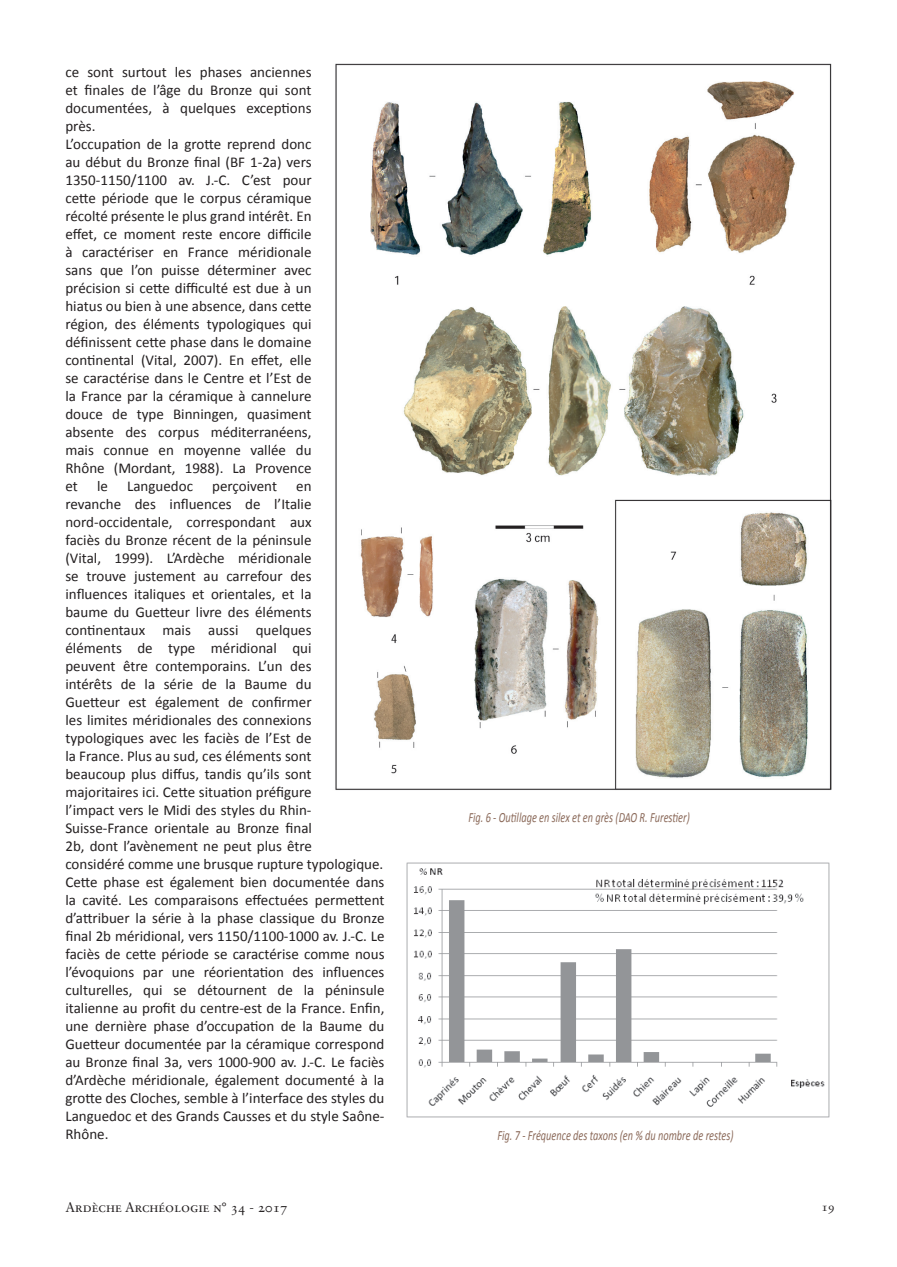
<style>
.page{position:relative;width:897px;height:1267px;background:#fff}
.page>*{position:absolute;margin:0;border:0;box-sizing:border-box;transform-origin:0 0}
.t1{font:15px/18px "Calibri";color:#231f20}
.t2{font:italic 14.1px "Calibri";color:#8b6a5a;scale:.73 1}
.t3{font:13.5px "Sabon Roman SC";color:#231f20}
.t4{font:12px "Sabon Roman Os F";color:#231f20}
</style>
<div class="page">
<img style="left:335px;top:63px;width:497px;height:727px">
<img style="left:406px;top:862px;width:424px;height:256px">
<p class="t1" style="left:65px;top:63px;width:248px">ce sont surtout les phases anciennes et finales de l’âge du Bronze qui sont documentées, à quelques exceptions près.<br>L’occupation de la grotte reprend donc au début du Bronze final (BF 1-2a) vers 1350-1150/1100 av. J.-C. C’est pour cette période que le corpus céramique récolté présente le plus grand intérêt. En effet, ce moment reste encore difficile à caractériser en France méridionale sans que l’on puisse déterminer avec précision si cette difficulté est due à un hiatus ou bien à une absence, dans cette région, des éléments typologiques qui définissent cette phase dans le domaine continental (Vital, 2007). En effet, elle se caractérise dans le Centre et l’Est de la France par la céramique à cannelure douce de type Binningen, quasiment absente des corpus méditerranéens, mais connue en moyenne vallée du Rhône (Mordant, 1988). La Provence et</p>
<p class="t1" style="left:97px;top:477px;width:12px">le</p>
<p class="t1" style="left:127px;top:477px;width:67px">Languedoc</p>
<p class="t1" style="left:212px;top:477px;width:66px">perçoivent</p>
<p class="t1" style="left:65px;top:477px;width:320px;text-indent:231px">en<br>revanche des influences de l’Italie nord-occidentale, correspondant aux<br>faciès du Bronze récent de la péninsule<br>(Vital, 1999). L’Ardèche méridionale<br>se trouve justement au carrefour des<br>influences italiques et orientales, et la<br>baume du Guetteur livre des éléments continentaux mais aussi quelques<br>éléments de type méridional qui<br>peuvent être contemporains. L’un des<br>intérêts de la série de la Baume du<br>Guetteur est également de confirmer<br>les limites méridionales des connexions typologiques avec les faciès de l’Est de<br>la France. Plus au sud, ces éléments sont<br>beaucoup plus diffus, tandis qu’ils sont majoritaires ici. Cette situation préfigure<br>l’impact vers le Midi des styles du Rhin-Suisse-France orientale au Bronze final<br>2b, dont l’avènement ne peut plus être<br>considéré comme une brusque rupture typologique.<br>Cette phase est également bien documentée dans la cavité. Les comparaisons effectuées permettent d’attribuer la série à la phase classique du Bronze final 2b méridional, vers 1150/1100-1000 av. J.-C. Le faciès de cette période se caractérise comme nous l’évoquions par une réorientation des influences culturelles, qui se détournent de la péninsule italienne au profit du centre-est de la France. Enfin, une dernière phase d’occupation de la Baume du Guetteur documentée par la céramique correspond au Bronze final 3a, vers 1000-900 av. J.-C. Le faciès d’Ardèche méridionale, également documenté à la grotte des Cloches, semble à l’interface des styles du Languedoc et des Grands Causses et du style Saône-Rhône.</p>
<p class="t2" style="left:468px;top:807px;width:305px">Fig. 6 - Outillage en silex et en grès (DAO R. Furestier)</p>
<p class="t2" style="left:497px;top:1125px;width:325px">Fig. 7 - Fréquence des taxons (en % du nombre de restes)</p>
<p class="t3" style="left:66px;top:1199px;width:224px">Ardèche Archéologie n° 34 - 2017</p>
<p class="t4" style="left:821px;top:1199px;width:15px">19</p>
</div>
